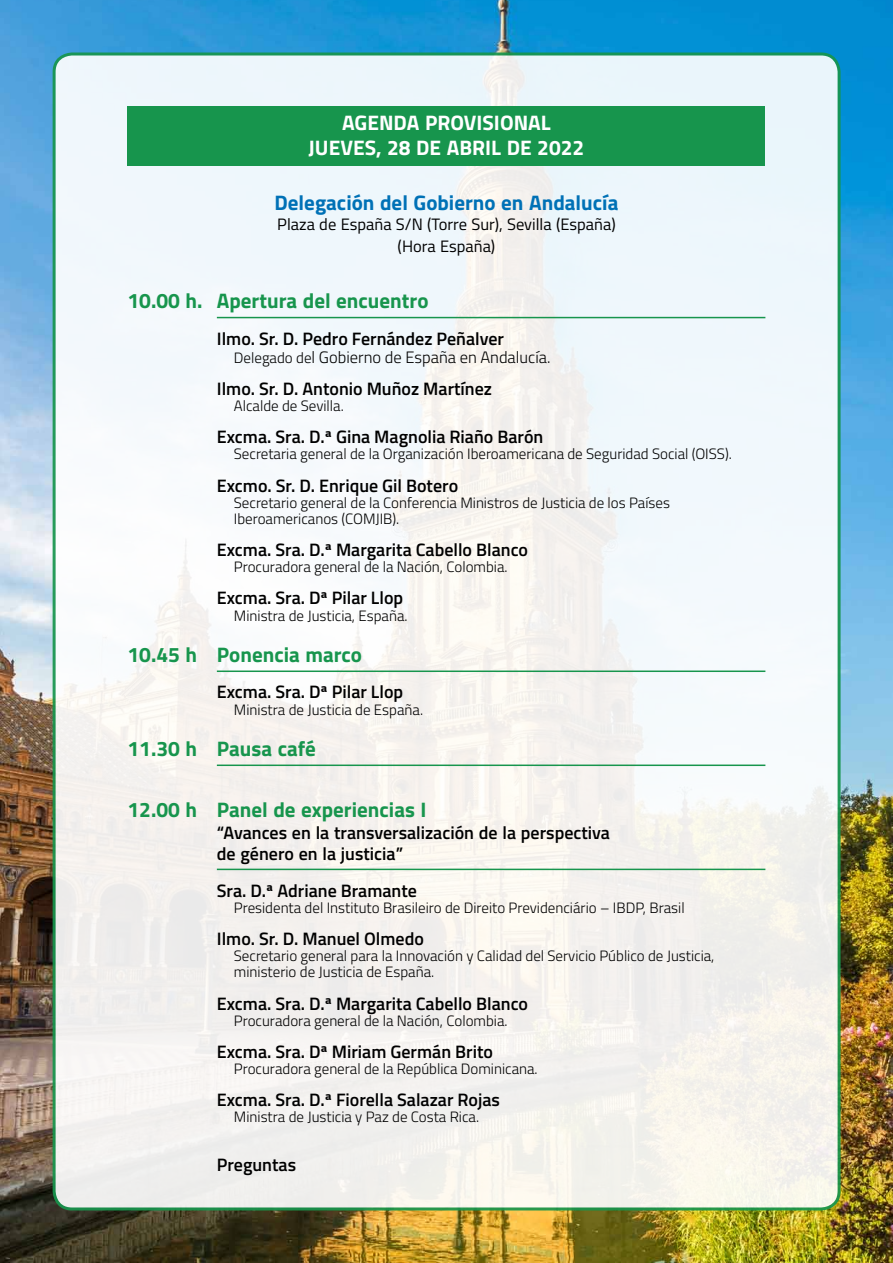
<style>
.page{position:relative;width:893px;height:1263px;background:#fff}
.page>*{position:absolute;margin:0;border:0;box-sizing:border-box;transform-origin:0 0}
.t1{font:700 21px "Titillium Web";color:#17954d}
.t2{font:700 21px/25.2px "Titillium Web";color:#fff;text-align:center}
.t3{font:700 21px "Titillium Web";color:#0071b6}
.t4{font:600 18px/21.6px "Titillium Web";color:#000}
.t5{font:16.5px/21.6px "Titillium Web";color:#000;text-align:center}
.t6{font:300 16.5px "Titillium Web";color:#000}
.t7{font:300 15px/16.2px "Titillium Web";color:#000}
.s1{font-size:15px}
</style>
<div class="page">
<img style="left:0;top:0;width:893px;height:1263px">
<div style="left:54px;top:54px;width:785px;height:1155px;background:#f3f6f4;border-radius:18px"></div>
<div style="left:128px;top:106px;width:637px;height:60px;background:#17954d"></div>
<hr style="left:217px;top:317px;width:548px;height:1px;background:#17954d">
<hr style="left:217px;top:670px;width:548px;height:2px;background:#17954d">
<hr style="left:217px;top:764px;width:548px;height:2px;background:#17954d">
<hr style="left:217px;top:869px;width:548px;height:1px;background:#17954d">
<h1 class="t2" style="left:309px;top:109px;width:277px">AGENDA PROVISIONAL<br>JUEVES, 28 DE ABRIL DE 2022</h1>
<h1 class="t3" style="left:275px;top:187px;width:345px">Delegación del Gobierno en Andalucía</h1>
<p class="t5" style="left:277px;top:213px;width:340px">Plaza de España S/N (Torre Sur), Sevilla (España) (Hora España)</p>
<h1 class="t1" style="left:128px;top:285px;width:302px">10.00 h. Apertura del encuentro</h1>
<p class="t4" style="left:217px;top:327px;width:289px">Ilmo. Sr. D. Pedro Fernández Peñalver</p>
<p class="t6" style="left:234px;top:345px;width:318px"><span class="s1">Delegado de</span>l Gobierno de España en Andalucía.</p>
<p class="t4" style="left:217px;top:377px;width:277px">Ilmo. Sr. D. Antonio Muñoz Martínez</p>
<p class="t7" style="left:234px;top:397px;width:111px">Alcalde de Sevilla.</p>
<p class="t4" style="left:217px;top:425px;width:328px">Excma. Sra. D.ª Gina Magnolia Riaño Barón</p>
<p class="t7" style="left:234px;top:445px;width:500px">Secretaria general de la Organización Iberoamericana de Seguridad Social (OISS).</p>
<p class="t4" style="left:217px;top:473px;width:243px">Excmo. Sr. D. Enrique Gil Botero</p>
<p class="t7" style="left:234px;top:494px;width:438px">Secretario general de la Conferencia Ministros de Justicia de los Países<br>Iberoamericanos (COMJIB).</p>
<p class="t4" style="left:217px;top:538px;width:313px">Excma. Sra. D.ª Margarita Cabello Blanco</p>
<p class="t7" style="left:234px;top:558px;width:275px">Procuradora general de la Nación, Colombia.</p>
<p class="t4" style="left:217px;top:586px;width:188px">Excma. Sra. Dª Pilar Llop</p>
<p class="t7" style="left:234px;top:606px;width:175px">Ministra de Justicia, España.</p>
<h1 class="t1" style="left:128px;top:639px;width:236px">10.45 h Ponencia marco</h1>
<p class="t4" style="left:217px;top:680px;width:188px">Excma. Sra. Dª Pilar Llop</p>
<p class="t7" style="left:234px;top:700px;width:191px">Ministra de Justicia de España.</p>
<h1 class="t1" style="left:128px;top:733px;width:190px">11.30 h Pausa café</h1>
<h1 class="t1" style="left:128px;top:793px;width:300px">12.00 h Panel de experiencias I</h1>
<p class="t4" style="left:217px;top:820px;width:395px">“Avances en la transversalización de la perspectiva de género en la justicia”</p>
<p class="t4" style="left:217px;top:878px;width:202px">Sra. D.ª Adriane Bramante</p>
<p class="t7" style="left:234px;top:899px;width:452px">Presidenta del Instituto Brasileiro de Direito Previdenciário – IBDP, Brasil</p>
<p class="t4" style="left:217px;top:927px;width:209px">Ilmo. Sr. D. Manuel Olmedo</p>
<p class="t7" style="left:234px;top:947px;width:482px">Secretario general para la Innovación y Calidad del Servicio Público de Justicia, ministerio de Justicia de España.</p>
<p class="t4" style="left:217px;top:991px;width:313px">Excma. Sra. D.ª Margarita Cabello Blanco</p>
<p class="t7" style="left:234px;top:1011px;width:275px">Procuradora general de la Nación, Colombia.</p>
<p class="t4" style="left:217px;top:1040px;width:278px">Excma. Sra. Dª Miriam Germán Brito</p>
<p class="t7" style="left:234px;top:1060px;width:305px">Procuradora general de la República Dominicana.</p>
<p class="t4" style="left:217px;top:1088px;width:285px">Excma. Sra. D.ª Fiorella Salazar Rojas</p>
<p class="t7" style="left:234px;top:1108px;width:247px">Ministra de Justicia y Paz de Costa Rica.</p>
<p class="t4" style="left:217px;top:1153px;width:81px">Preguntas</p>
</div>
